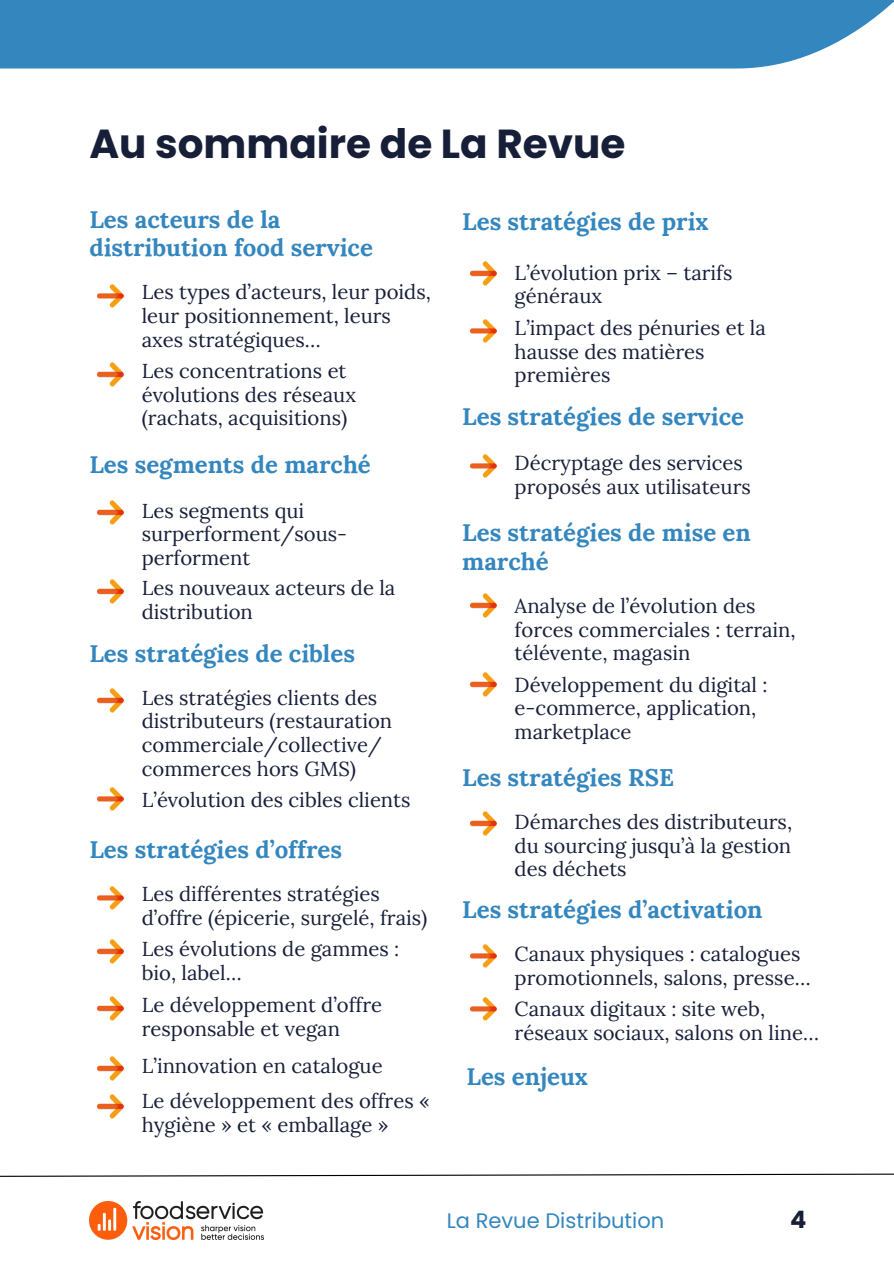
<style>
.page{position:relative;width:894px;height:1264px;background:#fff}
.page>*{position:absolute;margin:0;border:0;box-sizing:border-box;transform-origin:0 0}
.t1{font:700 40.5px "Poppins";color:#171e38}
.t2{font:700 24px/28.2px "Lora";color:#3386be}
.t3{font:700 24px "Poppins";color:#171e38}
.t4{font:21px "Poppins";color:#3386be}
.t5{font:20.25px/23.7px "Lora";color:#171e38}
</style>
<div class="page">
<div style="left:0;top:0;width:893px;height:68px;background:#3386be"></div>
<svg style="left:0;top:1173px;width:893px;height:4px"></svg>
<img style="left:89px;top:1201px;width:175px;height:38px">
<img style="left:98px;top:284px;width:26px;height:24px">
<img style="left:98px;top:363px;width:26px;height:23px">
<img style="left:98px;top:500px;width:26px;height:24px">
<img style="left:98px;top:579px;width:26px;height:24px">
<img style="left:98px;top:688px;width:26px;height:24px">
<img style="left:98px;top:787px;width:26px;height:24px">
<img style="left:98px;top:886px;width:26px;height:23px">
<img style="left:98px;top:939px;width:26px;height:24px">
<img style="left:98px;top:996px;width:26px;height:24px">
<img style="left:98px;top:1056px;width:26px;height:24px">
<img style="left:98px;top:1094px;width:26px;height:24px">
<img style="left:470px;top:262px;width:26px;height:23px">
<img style="left:470px;top:319px;width:26px;height:24px">
<img style="left:470px;top:454px;width:26px;height:24px">
<img style="left:470px;top:594px;width:26px;height:23px">
<img style="left:470px;top:672px;width:26px;height:24px">
<img style="left:470px;top:811px;width:26px;height:24px">
<img style="left:470px;top:944px;width:26px;height:23px">
<img style="left:470px;top:997px;width:26px;height:23px">
<p class="t1" style="left:89px;top:116px;width:537px">Au sommaire de La Revue</p>
<p class="t2" style="left:89px;top:205px;width:285px">Les acteurs de la distribution food service</p>
<p class="t5" style="left:142px;top:280px;width:290px">Les types d’acteurs, leur poids, leur positionnement, leurs axes stratégiques…</p>
<h2 class="t5" style="left:142px;top:359px;width:216px">Les concentrations et évolutions des réseaux (rachats, acquisitions)</h2>
<p class="t2" style="left:89px;top:449px;width:283px">Les segments de marché</p>
<p class="t5" style="left:142px;top:498px;width:207px">Les segments qui surperforment/sous&shy;performent</p>
<h2 class="t5" style="left:142px;top:576px;width:255px">Les nouveaux acteurs de la distribution</h2>
<p class="t2" style="left:89px;top:639px;width:267px">Les stratégies de cibles</p>
<p class="t5" style="left:142px;top:685px;width:252px">Les stratégies clients des distributeurs (restauration commerciale/collective/ commerces hors GMS)</p>
<p class="t5" style="left:142px;top:787px;width:270px">L’évolution des cibles clients</p>
<p class="t2" style="left:89px;top:835px;width:254px">Les stratégies d’offres</p>
<h2 class="t5" style="left:142px;top:881px;width:287px">Les différentes stratégies d’offre (épicerie, surgelé, frais)</h2>
<p class="t5" style="left:142px;top:936px;width:259px">Les évolutions de gammes : bio, label…</p>
<p class="t5" style="left:142px;top:993px;width:242px">Le développement d’offre responsable et vegan</p>
<p class="t5" style="left:142px;top:1053px;width:242px">L’innovation en catalogue</p>
<p class="t5" style="left:142px;top:1089px;width:289px">Le développement des offres « hygiène » et « emballage »</p>
<p class="t2" style="left:462px;top:207px;width:248px">Les stratégies de prix</p>
<p class="t5" style="left:514px;top:260px;width:219px">L’évolution prix – tarifs généraux</p>
<p class="t5" style="left:514px;top:316px;width:252px">L’impact des pénuries et la hausse des matières premières</p>
<p class="t2" style="left:462px;top:402px;width:283px">Les stratégies de service</p>
<p class="t5" style="left:514px;top:451px;width:230px">Décryptage des services</p>
<p class="t5" style="left:514px;top:475px;width:237px">proposés aux utilisateurs</p>
<h2 class="t2" style="left:462px;top:518px;width:290px">Les stratégies de mise en marché</h2>
<p class="t5" style="left:514px;top:593px;width:242px">Analyse de l’évolution des</p>
<p class="t5" style="left:514px;top:617px;width:282px">forces commerciales : terrain, télévente, magasin</p>
<p class="t5" style="left:514px;top:672px;width:254px">Développement du digital :</p>
<p class="t5" style="left:514px;top:696px;width:243px">e-commerce, application, marketplace</p>
<p class="t2" style="left:462px;top:763px;width:213px">Les stratégies RSE</p>
<p class="t5" style="left:514px;top:810px;width:279px">Démarches des distributeurs,</p>
<h2 class="t5" style="left:514px;top:833px;width:278px">du sourcing jusqu’à la gestion</h2>
<p class="t5" style="left:514px;top:857px;width:113px">des déchets</p>
<p class="t2" style="left:462px;top:895px;width:302px">Les stratégies d’activation</p>
<p class="t5" style="left:514px;top:941px;width:297px">Canaux physiques : catalogues promotionnels, salons, presse…</p>
<p class="t5" style="left:514px;top:997px;width:306px">Canaux digitaux : site web, réseaux sociaux, salons on line…</p>
<h2 class="t2" style="left:466px;top:1062px;width:123px">Les enjeux</h2>
<p class="t4" style="left:446px;top:1205px;width:219px">La Revue Distribution</p>
<h2 class="t3" style="left:789px;top:1202px;width:18px">4</h2>
</div>
